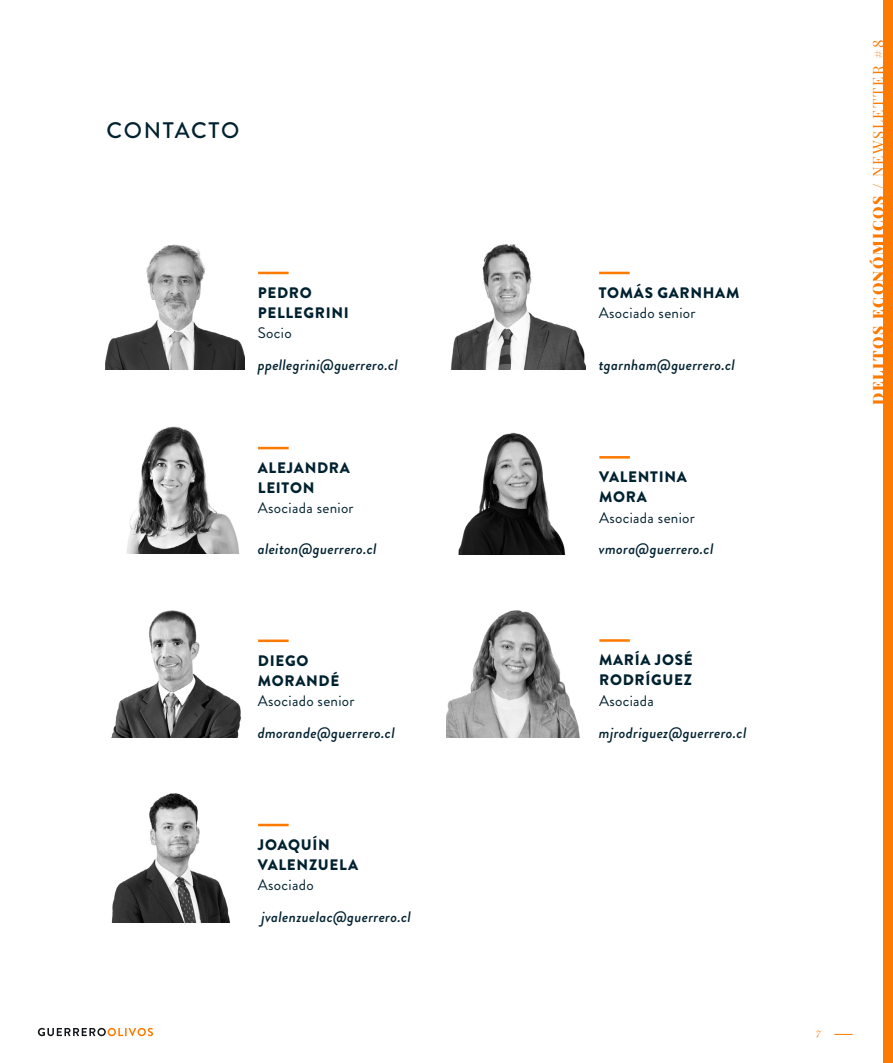
<style>
.page{position:relative;width:893px;height:1063px;background:#fff}
.page>*{position:absolute;margin:0;border:0;box-sizing:border-box;transform-origin:0 0}
.t1{font:500 22.5px "Brandon Grotesque";letter-spacing:.07em;color:#002130}
.t2{font:italic 500 15.15px "Brandon Grotesque";letter-spacing:.02em;color:#002130}
.t3{font:900 15.15px/20.2px "Brandon Grotesque";letter-spacing:.045em;color:#002130}
.t4{font:15.15px "Brandon Grotesque";letter-spacing:.02em;color:#002130}
.t5{font:900 15px "Playfair Display";letter-spacing:.11em;color:#fd7a00}
.t6{font:italic 10.5px "Playfair Display";color:#fd7a00}
.s1{font-weight:400}
</style>
<div class="page">
<svg style="left:834px;top:1034px;width:19px;height:1px"></svg>
<div style="left:883px;top:0;width:10px;height:1063px;background:#fd7a00"></div>
<svg style="left:38px;top:1028px;width:115px;height:8px"></svg>
<img style="left:106px;top:244px;width:138px;height:126px">
<hr style="left:258px;top:272px;width:31px;height:2px;background:#fd7a00">
<img style="left:450px;top:244px;width:135px;height:126px">
<hr style="left:599px;top:272px;width:31px;height:2px;background:#fd7a00">
<img style="left:458px;top:432px;width:108px;height:122px">
<hr style="left:599px;top:456px;width:31px;height:3px;background:#fd7a00">
<img style="left:111px;top:610px;width:130px;height:128px">
<img style="left:126px;top:426px;width:114px;height:128px">
<hr style="left:258px;top:640px;width:31px;height:2px;background:#fd7a00">
<img style="left:447px;top:610px;width:133px;height:127px">
<hr style="left:599px;top:639px;width:31px;height:3px;background:#fd7a00">
<hr style="left:258px;top:447px;width:31px;height:2px;background:#fd7a00">
<img style="left:111px;top:793px;width:119px;height:129px">
<hr style="left:258px;top:824px;width:31px;height:2px;background:#fd7a00">
<h1 class="t1" style="left:106px;top:115px;width:134px">CONTACTO</h1>
<p class="t3" style="left:258px;top:283px;width:93px">PEDRO<br>PELLEGRINI</p>
<p class="t4" style="left:258px;top:323px;width:35px">Socio</p>
<p class="t2" style="left:258px;top:354px;width:142px">ppellegrini@guerrero.cl</p>
<p class="t3" style="left:258px;top:458px;width:94px">ALEJANDRA<br>LEITON</p>
<p class="t4" style="left:258px;top:498px;width:97px">Asociada senior</p>
<p class="t2" style="left:258px;top:538px;width:120px">aleiton@guerrero.cl</p>
<p class="t3" style="left:258px;top:650px;width:83px">DIEGO<br>MORANDÉ</p>
<p class="t4" style="left:258px;top:690px;width:98px">Asociado senior</p>
<p class="t2" style="left:258px;top:722px;width:139px">dmorande@guerrero.cl</p>
<p class="t3" style="left:258px;top:835px;width:102px">JOAQUÍN<br>VALENZUELA</p>
<p class="t4" style="left:258px;top:875px;width:57px">Asociado</p>
<p class="t2" style="left:261px;top:907px;width:151px">jvalenzuelac@guerrero.cl</p>
<p class="t3" style="left:599px;top:283px;width:142px">TOMÁS GARNHAM</p>
<p class="t4" style="left:599px;top:302px;width:98px">Asociado senior</p>
<p class="t2" style="left:599px;top:354px;width:138px">tgarnham@guerrero.cl</p>
<p class="t3" style="left:599px;top:467px;width:89px">VALENTINA<br>MORA</p>
<p class="t4" style="left:599px;top:507px;width:97px">Asociada senior</p>
<p class="t2" style="left:599px;top:539px;width:116px">vmora@guerrero.cl</p>
<p class="t3" style="left:599px;top:650px;width:95px">MARÍA JOSÉ<br>RODRÍGUEZ</p>
<p class="t4" style="left:599px;top:690px;width:56px">Asociada</p>
<p class="t2" style="left:599px;top:722px;width:149px">mjrodriguez@guerrero.cl</p>
<p class="t5" style="left:868px;top:405px;width:367px;rotate:-90deg">DELITOS ECONÓMICOS / <span class="s1">NEWSLETTER #8</span></p>
<p class="t6" style="left:816px;top:1025px;width:7px">7</p>
</div>
